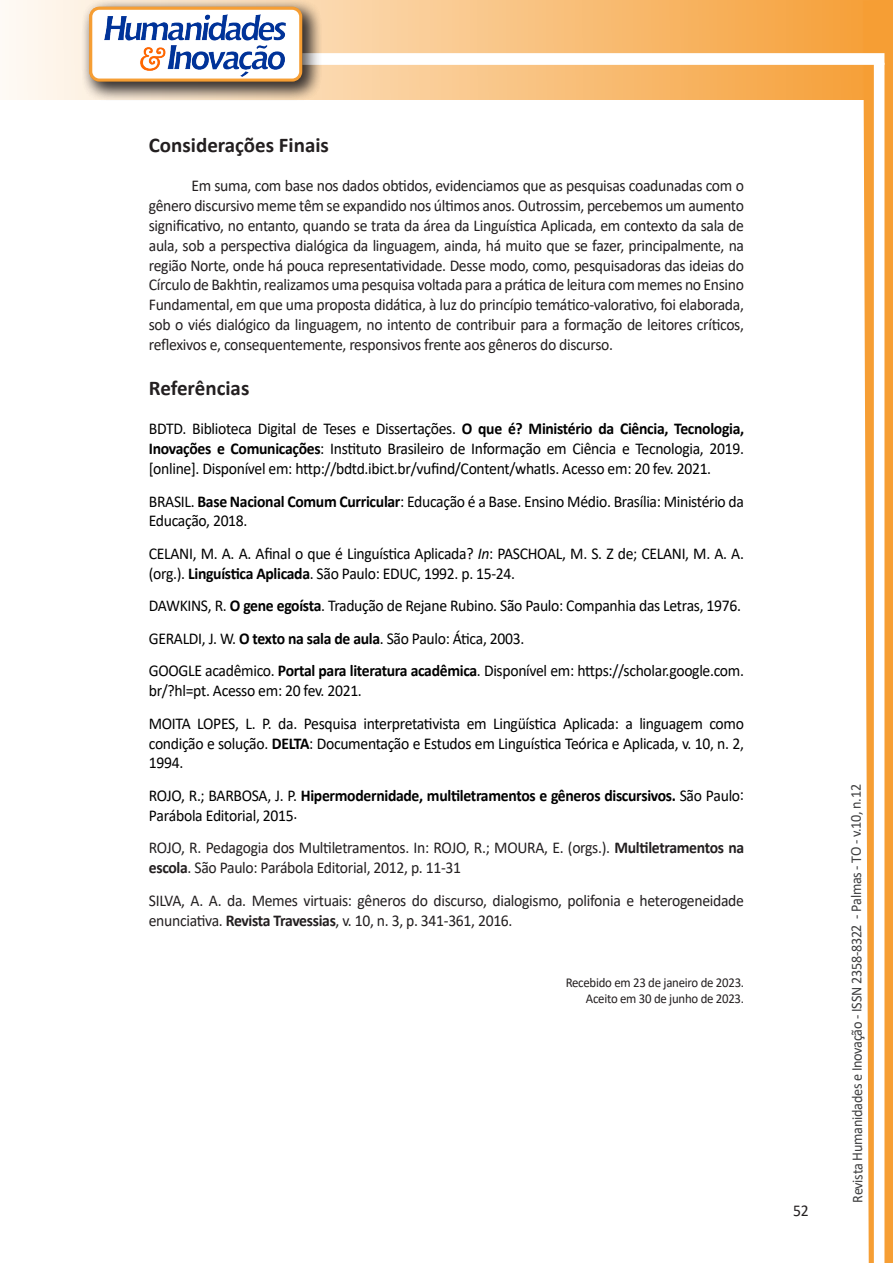
<style>
.page{position:relative;width:893px;height:1263px;background:#fff}
.page>*{position:absolute;margin:0;border:0;box-sizing:border-box;transform-origin:0 0}
.Titulo_2{font:700 21px "Calibri";color:#231f20}
.texto{font:16.5px/19.8px "Calibri";letter-spacing:-.02em;color:#231f20;scale:.95 1}
.texto-2{font:16.5px/19.8px "Calibri";letter-spacing:-.02em;color:#000;scale:.95 1}
.texto-3{font:700 16.5px/19.8px "Calibri";letter-spacing:-.02em;color:#000;scale:.95 1}
.t1{font:15px "Calibri";letter-spacing:-.025em;color:#3e3e3f;scale:.95 1}
.texto-4{font:13.5px "Calibri";letter-spacing:-.02em;color:#231f20;scale:.95 1}
.s1{font-weight:700}
.s2{font-style:italic}
.s3{font-weight:400}
</style>
<div class="page">
<svg style="left:5px;top:0;width:858px;height:100px;background:#f9c484"></svg>
<div style="left:302px;top:53px;width:582px;height:12px;background:#fff;border:2px solid #fff"></div>
<svg style="left:863px;top:0;width:30px;height:1263px"></svg>
<div style="left:81px;top:0;width:241px;height:102px;background:#231f20;opacity:.75"></div>
<div style="left:91px;top:8px;width:210px;height:72px;background:#fff;border-radius:9px"></div>
<img style="left:104px;top:14px;width:181px;height:62px">
<div style="left:89px;top:7px;width:213px;height:75px;border:3px solid #f69e34;border-radius:9px"></div>
<p class="Titulo_2" style="left:149px;top:130px;width:182px">Considerações Finais</p>
<p class="texto" style="left:149px;top:176px;width:628px;text-align:justify;text-indent:43px">Em suma, com base nos dados obtidos, evidenciamos que as pesquisas coadunadas com o gênero discursivo meme têm se expandido nos últimos anos. Outrossim, percebemos um aumento significativo, no entanto, quando se trata da área da Linguística Aplicada, em contexto da sala de aula, sob a perspectiva dialógica da linguagem, ainda, há muito que se fazer, principalmente, na região Norte, onde há pouca representatividade. Desse modo, como, pesquisadoras das ideias do Círculo de Bakhtin, realizamos uma pesquisa voltada para a prática de leitura com memes no Ensino Fundamental, em que uma proposta didática, à luz do princípio temático-valorativo, foi elaborada, sob o viés dialógico da linguagem, no intento de contribuir para a formação de leitores críticos, reflexivos e, consequentemente, responsivos frente aos gêneros do discurso.</p>
<p class="Titulo_2" style="left:149px;top:373px;width:102px">Referências</p>
<p class="texto-2" style="left:149px;top:419px;width:628px;text-align:justify">BDTD. Biblioteca Digital de Teses e Dissertações. <span class="s1">O que é? Ministério da Ciência, Tecnologia, Inovações e Comunicações</span>: Instituto Brasileiro de Informação em Ciência e Tecnologia, 2019. [online]. Disponível em: http://bdtd.ibict.br/vufind/Content/whatIs. Acesso em: 20 fev. 2021.</p>
<p class="texto-2" style="left:149px;top:491px;width:628px">BRASIL. <span class="s1">Base Nacional Comum Curricular</span>: Educação é a Base. Ensino Médio. Brasília: Ministério da<br>Educação, 2018.</p>
<p class="texto-2" style="left:149px;top:543px;width:628px">CELANI, M. A. A. Afinal o que é Linguística Aplicada? <span class="s2">In</span>: PASCHOAL, M. S. Z de; CELANI, M. A. A. (org.). <span class="s1">Linguística Aplicada</span>. São Paulo: EDUC, 1992. p. 15-24.</p>
<p class="texto-2" style="left:149px;top:595px;width:625px">DAWKINS, R. <span class="s1">O gene egoísta</span>. Tradução de Rejane Rubino. São Paulo: Companhia das Letras, 1976.</p>
<p class="texto-2" style="left:149px;top:628px;width:397px">GERALDI, J. W. <span class="s1">O texto na sala de aula</span>. São Paulo: Ática, 2003.</p>
<p class="texto-2" style="left:149px;top:661px;width:628px">GOOGLE acadêmico. <span class="s1">Portal para literatura acadêmica</span>. Disponível em: https://scholar.google.com. br/?hl=pt. Acesso em: 20 fev. 2021.</p>
<p class="texto-2" style="left:149px;top:713px;width:628px;text-align:justify">MOITA LOPES, L. P. da. Pesquisa interpretativista em Lingüística Aplicada: a linguagem como condição e solução. <span class="s1">DELTA</span>: Documentação e Estudos em Linguística Teórica e Aplicada, v. 10, n. 2, 1994.</p>
<p class="texto-3" style="left:149px;top:785px;width:628px"><span class="s3">ROJO, R.; BARBOSA, J. P.</span> Hipermodernidade, multiletramentos e gêneros discursivos. <span class="s3">São Paulo:<br>Parábola Editorial, 2015.</span></p>
<p class="texto" style="left:149px;top:837px;width:628px">ROJO, R. Pedagogia dos Multiletramentos. In: ROJO, R.; MOURA, E. (orgs.). <span class="s1">Multiletramentos na escola</span>. São Paulo: Parábola Editorial, 2012, p. 11-31</p>
<p class="texto" style="left:149px;top:890px;width:628px">SILVA, A. A. da. Memes virtuais: gêneros do discurso, dialogismo, polifonia e heterogeneidade enunciativa. <span class="s1">Revista Travessias</span>, v. 10, n. 3, p. 341-361, 2016.</p>
<p class="texto-4" style="left:566px;top:973px;width:189px">Recebido em 23 de janeiro de 2023.</p>
<p class="texto-4" style="left:586px;top:989px;width:168px">Aceito em 30 de junho de 2023.</p>
<p class="texto" style="left:793px;top:1200px;width:18px">52</p>
<p class="t1" style="left:846px;top:1203px;width:442px;rotate:-90deg">Revista Humanidades e Inovação - ISSN 2358-8322 - Palmas - TO - v.10, n.12</p>
</div>
